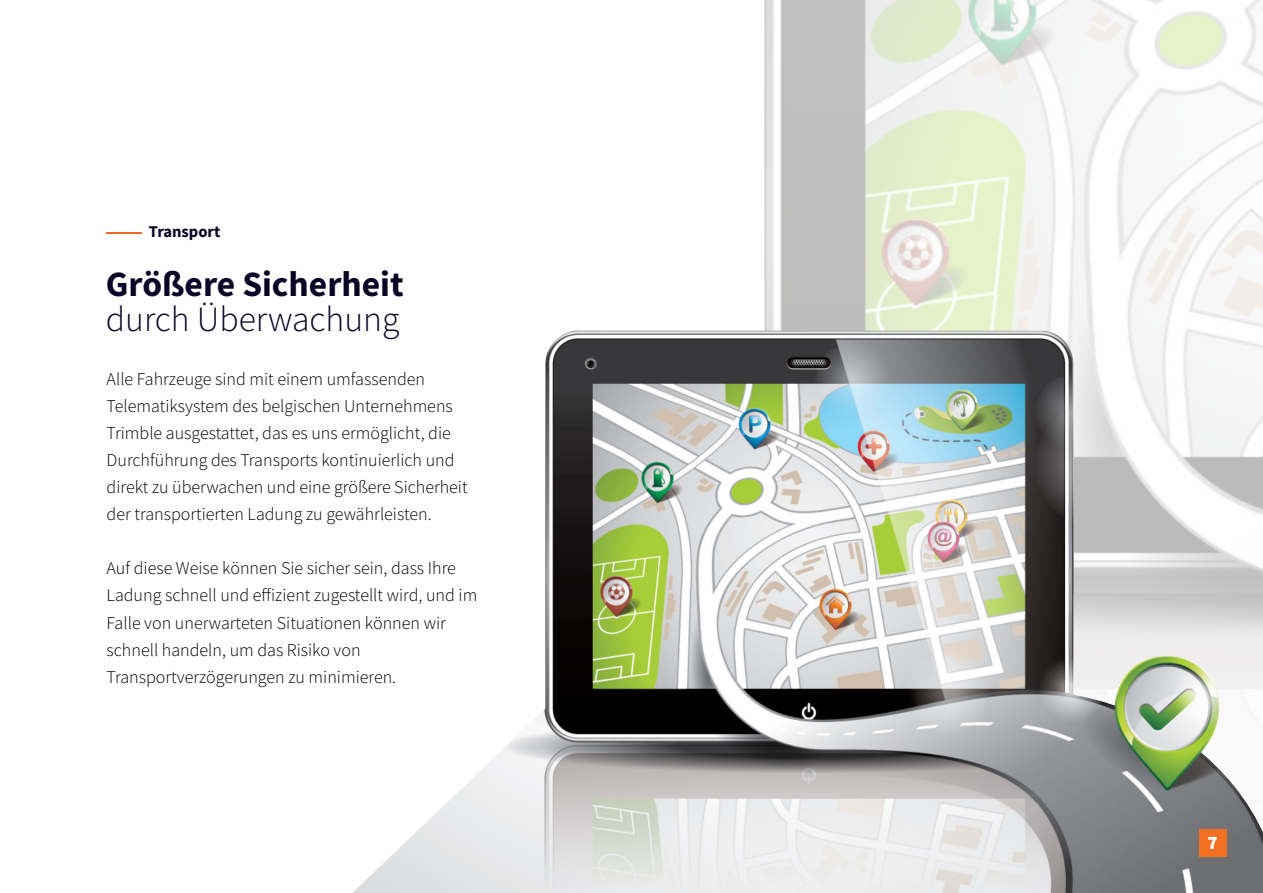
<style>
.page{position:relative;width:1263px;height:893px;background:#fff}
.page>*{position:absolute;margin:0;border:0;box-sizing:border-box;transform-origin:0 0}
.t1{font:700 35.55px "Source Sans Pro";color:#0a0526}
.t2{font:300 35.55px "Source Sans Pro";color:#0a0526}
.t3{font:900 19.05px "Source Sans Pro";color:#fff}
.t4{font:300 18px/27px "Source Sans Pro";color:#000}
.t5{font:700 16.5px "Source Sans Pro";color:#0a0526}
</style>
<div class="page">
<img style="left:764px;top:0;width:499px;height:330px">
<img style="left:352px;top:330px;width:911px;height:563px">
<div style="left:1199px;top:829px;width:27px;height:27px;background:#f36f21"></div>
<hr style="left:106px;top:232px;width:36px;height:2px;background:#ed6623">
<p class="t5" style="left:149px;top:225px;width:73px">Transport</p>
<h1 class="t1" style="left:106px;top:269px;width:299px">Größere Sicherheit</h1>
<h1 class="t2" style="left:106px;top:305px;width:295px">durch Überwachung</h1>
<p class="t4" style="left:107px;top:367px;width:363px">Alle Fahrzeuge sind mit einem umfassenden Telematiksystem des belgischen Unternehmens Trimble ausgestattet, das es uns ermöglicht, die Durchführung des Transports kontinuierlich und direkt zu überwachen und eine größere Sicherheit der transportierten Ladung zu gewährleisten.</p>
<p class="t4" style="left:107px;top:556px;width:372px">Auf diese Weise können Sie sicher sein, dass Ihre Ladung schnell und effizient zugestellt wird, und im Falle von unerwarteten Situationen können wir schnell handeln, um das Risiko von Transportverzögerungen zu minimieren.</p>
<p class="t3" style="left:1207px;top:835px;width:12px">7</p>
</div>
